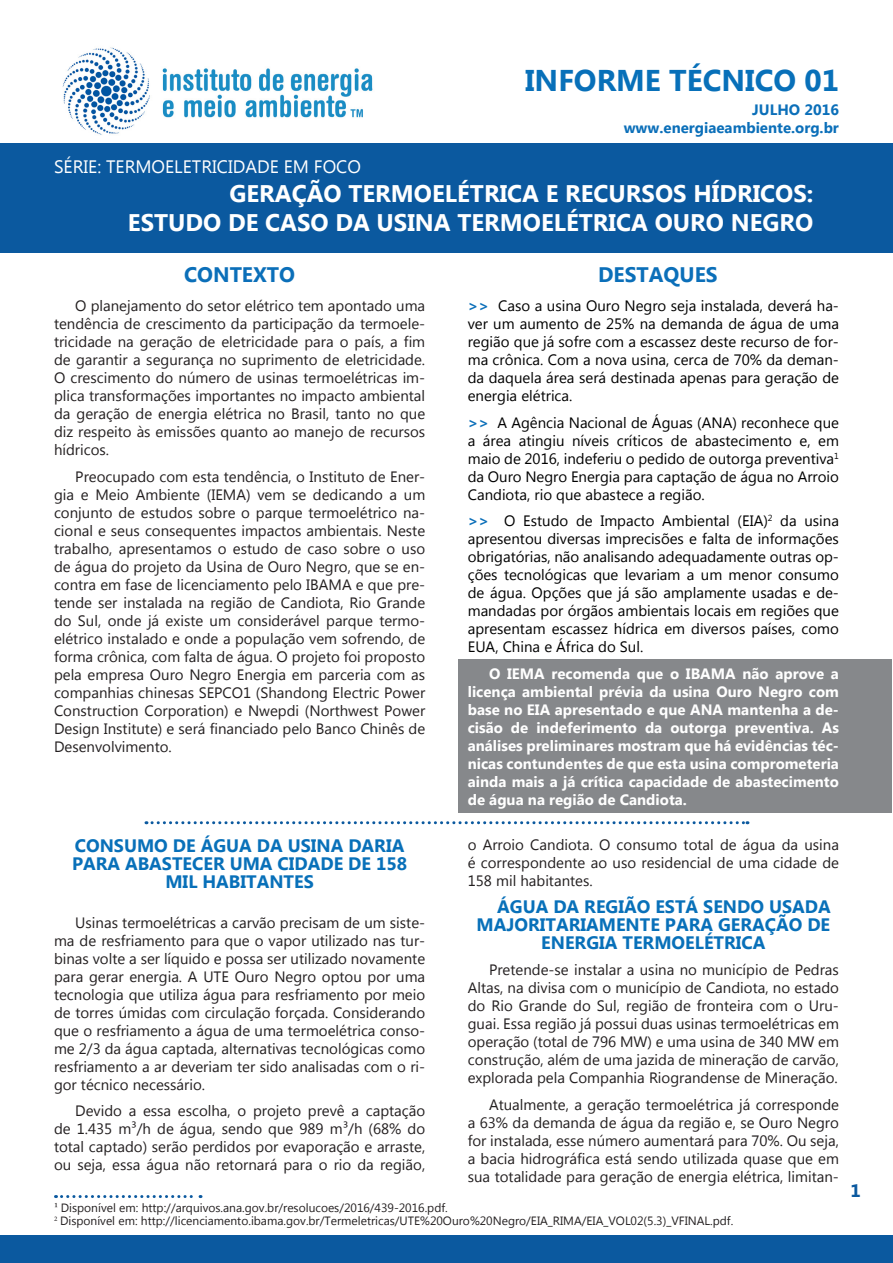
<style>
.page{position:relative;width:893px;height:1263px;background:#fff}
.page>*{position:absolute;margin:0;border:0;box-sizing:border-box;transform-origin:0 0}
.t1{font:700 30px "Microsoft Tai Le";color:#0870b9}
.t2{font:700 24px "Microsoft Tai Le";color:#fff}
.t3{font:700 21px "Microsoft Tai Le";color:#0b6fb9}
.t4{font:700 18px/18px "Microsoft Tai Le";color:#0870b9;text-align:center}
.t5{font:18px "Microsoft Tai Le";color:#fff}
.t6{font:700 18px "Microsoft Tai Le";color:#0b599f}
.t7{font:15px/18px "Microsoft Tai Le";color:#231f20;text-align:justify}
.t8{font:15px/18px "Microsoft Tai Le";color:#000;text-align:justify}
.t9{font:700 15px/18px "Microsoft Tai Le";color:#fff;text-align:justify}
.t10{font:700 15px "Microsoft Tai Le";color:#0b6fb9}
.t11{font:12px "Microsoft Tai Le";color:#231f20}
.s1{font-weight:700;color:#0b6fb9}
.s2{font-family:"Minion Pro"}
</style>
<div class="page">
<div style="left:459px;top:659px;width:433px;height:154px;background:#86888b"></div>
<div style="left:0;top:143px;width:893px;height:110px;background:#0b599f"></div>
<div style="left:0;top:1235px;width:893px;height:28px;background:#0b599f"></div>
<img style="left:62px;top:47px;width:311px;height:88px">
<svg style="left:146px;top:821px;width:602px;height:3px"></svg>
<svg style="left:56px;top:1195px;width:145px;height:3px"></svg>
<p class="t1" style="left:525px;top:63px;width:315px">INFORME TÉCNICO 01</p>
<p class="t10" style="left:752px;top:101px;width:88px">JULHO 2016</p>
<p class="t10" style="left:624px;top:119px;width:217px">www.energiaeambiente.org.br</p>
<p class="t5" style="left:54px;top:156px;width:308px">SÉRIE: TERMOELETRICIDADE EM FOCO</p>
<p class="t2" style="left:229px;top:180px;width:585px">GERAÇÃO TERMOELÉTRICA E RECURSOS HÍDRICOS:</p>
<p class="t2" style="left:128px;top:208px;width:687px">ESTUDO DE CASO DA USINA TERMOELÉTRICA OURO NEGRO</p>
<p class="t3" style="left:184px;top:263px;width:113px">CONTEXTO</p>
<p class="t3" style="left:598px;top:263px;width:121px">DESTAQUES</p>
<p class="t7" style="left:54px;top:298px;width:373px;text-indent:21px">O planejamento do setor elétrico tem apontado uma tendência de crescimento da participação da termoele&shy;tricidade na geração de eletricidade para o país, a fim de garantir a segurança no suprimento de eletricidade.<br>O crescimento do número de usinas termoelétricas im&shy;plica transformações importantes no impacto ambiental da geração de energia elétrica no Brasil, tanto no que diz respeito às emissões quanto ao manejo de recursos hídricos.</p>
<p class="t7" style="left:54px;top:468px;width:373px;text-indent:21px">Preocupado com esta tendência, o Instituto de Ener&shy;gia e Meio Ambiente (IEMA) vem se dedicando a um conjunto de estudos sobre o parque termoelétrico na&shy;cional e seus consequentes impactos ambientais. Neste trabalho, apresentamos o estudo de caso sobre o uso de água do projeto da Usina de Ouro Negro, que se en&shy;contra em fase de licenciamento pelo IBAMA e que pre&shy;tende ser instalada na região de Candiota, Rio Grande do Sul, onde já existe um considerável parque termo&shy;elétrico instalado e onde a população vem sofrendo, de forma crônica, com falta de água. O projeto foi proposto pela empresa Ouro Negro Energia em parceria com as companhias chinesas SEPCO1 (Shandong Electric Power Construction Corporation) e Nwepdi (Northwest Power Design Institute) e será financiado pelo Banco Chinês de Desenvolvimento.</p>
<p class="t4" style="left:72px;top:838px;width:337px">CONSUMO DE ÁGUA DA USINA DARIA<br>PARA ABASTECER UMA CIDADE DE 158<br>MIL HABITANTES</p>
<p class="t7" style="left:54px;top:914px;width:373px;text-indent:21px">Usinas termoelétricas a carvão precisam de um siste&shy;ma de resfriamento para que o vapor utilizado nas tur&shy;binas volte a ser líquido e possa ser utilizado novamente para gerar energia. A UTE Ouro Negro optou por uma tecnologia que utiliza água para resfriamento por meio de torres úmidas com circulação forçada. Considerando que o resfriamento a água de uma termoelétrica conso&shy;me 2/3 da água captada, alternativas tecnológicas como resfriamento a ar deveriam ter sido analisadas com o ri&shy;gor técnico necessário.</p>
<p class="t7" style="left:54px;top:1103px;width:373px;text-indent:21px">Devido a essa escolha, o projeto prevê a captação de 1.435 m³/h de água, sendo que 989 m³/h (68% do total captado) serão perdidos por evaporação e arraste, ou seja, essa água não retornará para o rio da região,</p>
<p class="t8" style="left:468px;top:298px;width:373px"><span class="s1">&gt;&gt;</span> Caso a usina Ouro Negro seja instalada, deverá ha&shy;ver um aumento de 25% na demanda de água de uma região que já sofre com a escassez deste recurso de for&shy;ma crônica. Com a nova usina, cerca de 70% da deman&shy;da daquela área será destinada apenas para geração de energia elétrica.</p>
<p class="t8" style="left:468px;top:414px;width:373px"><span class="s1">&gt;&gt;</span> A Agência Nacional de Águas (ANA) reconhece que a área atingiu níveis críticos de abastecimento e, em maio de 2016, indeferiu o pedido de outorga preventiva<sup>1 </sup>da Ouro Negro Energia para captação de água no Arroio Candiota, rio que abastece a região.</p>
<p class="t8" style="left:468px;top:513px;width:373px"><span class="s1">&gt;&gt;</span> O Estudo de Impacto Ambiental (EIA)<sup>2</sup> da usina apresentou diversas imprecisões e falta de informações obrigatórias, não analisando adequadamente outras op&shy;ções tecnológicas que levariam a um menor consumo de água. Opções que já são amplamente usadas e de&shy;mandadas por órgãos ambientais locais em regiões que apresentam escassez hídrica em diversos países, como EUA, China e África do Sul.</p>
<p class="t9" style="left:468px;top:665px;width:373px;text-indent:21px">O IEMA recomenda que o IBAMA não aprove a licença ambiental prévia da usina Ouro Negro com base no EIA apresentado e que ANA mantenha a de&shy;cisão de indeferimento da outorga preventiva. As análises preliminares mostram que há evidências téc&shy;nicas contundentes de que esta usina comprometeria ainda mais a já crítica capacidade de abastecimento de água na região de Candiota.</p>
<p class="t7" style="left:468px;top:837px;width:373px">o Arroio Candiota. O consumo total de água da usina é correspondente ao uso residencial de uma cidade de 158 mil habitantes.</p>
<p class="t4" style="left:497px;top:898px;width:335px">ÁGUA DA REGIÃO ESTÁ SENDO USADA</p>
<p class="t4" style="left:476px;top:916px;width:355px">MAJORITARIAMENTE PARA GERAÇÃO DE</p>
<p class="t4" style="left:541px;top:934px;width:226px">ENERGIA TERMOELÉTRICA</p>
<p class="t7" style="left:468px;top:962px;width:373px;text-indent:21px">Pretende-se instalar a usina no município de Pedras Altas, na divisa com o município de Candiota, no estado do Rio Grande do Sul, região de fronteira com o Uru&shy;guai. Essa região já possui duas usinas termoelétricas em operação (total de 796 MW) e uma usina de 340 MW em construção, além de uma jazida de mineração de carvão, explorada pela Companhia Riograndense de Mineração.</p>
<p class="t7" style="left:468px;top:1096px;width:373px;text-indent:21px">Atualmente, a geração termoelétrica já corresponde a 63% da demanda de água da região e, se Ouro Negro for instalada, esse número aumentará para 70%. Ou seja, a bacia hidrográfica está sendo utilizada quase que em sua totalidade para geração de energia elétrica, limitan-</p>
<p class="t11" style="left:54px;top:1200px;width:395px"><span class="s2">¹</span> Disponível em: http://arquivos.ana.gov.br/resolucoes/2016/439-2016.pdf.</p>
<p class="t11" style="left:54px;top:1214px;width:681px"><sup>2</sup> Disponível em: http://licenciamento.ibama.gov.br/Termeletricas/UTE%20Ouro%20Negro/EIA_RIMA/EIA_VOL02(5.3)_VFINAL.pdf.</p>
<p class="t6" style="left:850px;top:1180px;width:12px">1</p>
</div>
